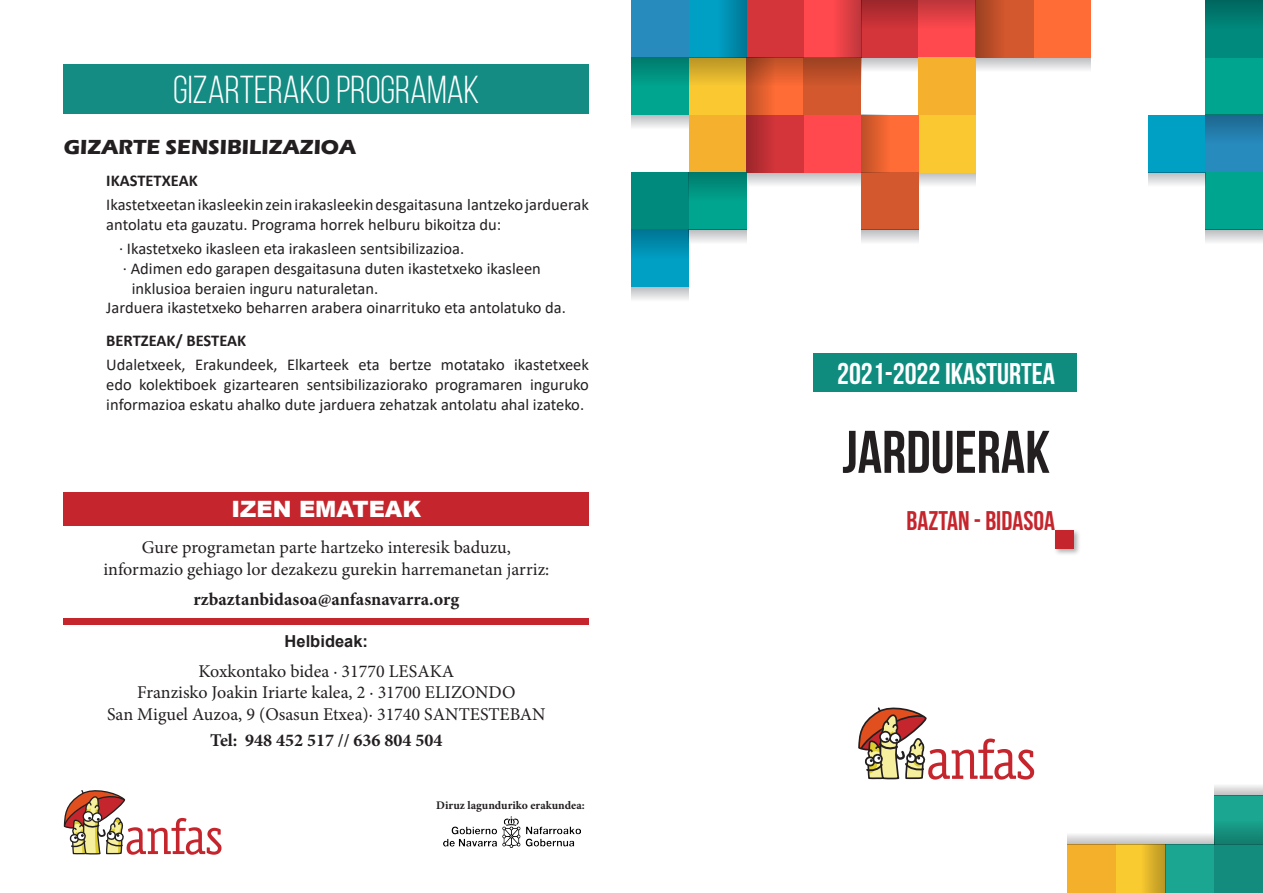
<style>
.page{position:relative;width:1263px;height:893px;background:#fff}
.page>*{position:absolute;margin:0;border:0;box-sizing:border-box;transform-origin:0 0}
.t1{font:700 60px "Bebas Neue";color:#231f20}
.t2{font:39px "Bebas Neue";color:#fff}
.t3{font:700 30px "Bebas Neue";color:#fff}
.t4{font:700 27px "Bebas Neue";color:#c5252c}
.t5{font:900 22.5px "Arial";color:#fff}
.t6{font:700 21px "Eras ITC";color:#231f20}
.t7{font:18px/21.6px "Minion Pro";color:#231f20;text-align:center}
.t8{font:700 18px "Minion Pro";color:#231f20}
.t9{font:16.5px/19.8px "Calibri";color:#231f20}
.t10{font:700 16.5px "Calibri";color:#231f20}
.t11{font:700 16.5px "Arial";color:#231f20}
.t12{font:700 11.7px "Minion Pro";color:#231f20}
</style>
<div class="page">
<div style="left:64px;top:492px;width:525px;height:33px;background:#c5252c"></div>
<div style="left:64px;top:618px;width:525px;height:6px;background:#c5252c"></div>
<div style="left:64px;top:64px;width:525px;height:50px;background:#148c83"></div>
<img style="left:444px;top:816px;width:136px;height:31px">
<svg style="left:63px;top:790px;width:158px;height:65px"></svg>
<svg style="left:746px;top:172px;width:230px;height:15px"></svg>
<svg style="left:631px;top:115px;width:58px;height:12px"></svg>
<svg style="left:861px;top:57px;width:230px;height:15px"></svg>
<div style="left:861px;top:0;width:57px;height:57px;background:#d3353a"></div>
<div style="left:918px;top:0;width:58px;height:57px;background:#ff494e"></div>
<div style="left:689px;top:57px;width:57px;height:58px;background:#fac932"></div>
<div style="left:689px;top:115px;width:57px;height:57px;background:#f5b02e"></div>
<div style="left:918px;top:115px;width:58px;height:57px;background:#fac932"></div>
<div style="left:918px;top:57px;width:58px;height:58px;background:#f5b02e"></div>
<div style="left:1033px;top:0;width:58px;height:57px;background:#ff6c35"></div>
<div style="left:976px;top:0;width:57px;height:57px;background:#d3582d"></div>
<div style="left:746px;top:57px;width:58px;height:58px;background:#ff6c35"></div>
<div style="left:804px;top:57px;width:57px;height:58px;background:#d3582d"></div>
<div style="left:861px;top:115px;width:57px;height:57px;background:#ff6c35"></div>
<div style="left:861px;top:172px;width:57px;height:58px;background:#d3582d"></div>
<div style="left:804px;top:115px;width:57px;height:57px;background:#ff494e"></div>
<div style="left:746px;top:115px;width:58px;height:57px;background:#d3353a"></div>
<div style="left:804px;top:0;width:57px;height:57px;background:#ff494e"></div>
<div style="left:746px;top:0;width:58px;height:57px;background:#d3353a"></div>
<div style="left:689px;top:0;width:57px;height:57px;background:#009fc4"></div>
<div style="left:631px;top:0;width:58px;height:57px;background:#288bbe"></div>
<div style="left:1148px;top:115px;width:57px;height:57px;background:#009fc4"></div>
<div style="left:1205px;top:115px;width:58px;height:57px;background:#288bbe"></div>
<div style="left:689px;top:172px;width:57px;height:58px;background:#00a58f"></div>
<div style="left:631px;top:172px;width:58px;height:58px;background:#008a7d"></div>
<div style="left:1205px;top:57px;width:58px;height:58px;background:#00a58f"></div>
<div style="left:1205px;top:0;width:58px;height:57px;background:#008a7d"></div>
<div style="left:631px;top:57px;width:58px;height:58px;background:#00a58f"></div>
<div style="left:1205px;top:172px;width:58px;height:58px;background:#00a58f"></div>
<div style="left:631px;top:230px;width:58px;height:57px;background:#009fc4"></div>
<div style="left:631px;top:230px;width:58px;height:28px;background:linear-gradient(to bottom,#007593,#009bc0)"></div>
<svg style="left:1148px;top:172px;width:57px;height:13px"></svg>
<svg style="left:1205px;top:230px;width:58px;height:12px"></svg>
<svg style="left:861px;top:230px;width:57px;height:12px"></svg>
<svg style="left:689px;top:230px;width:57px;height:12px"></svg>
<svg style="left:631px;top:287px;width:58px;height:13px"></svg>
<div style="left:718px;top:0;width:28px;height:57px;background:linear-gradient(to right,#009ec3,#007897)"></div>
<svg style="left:837px;top:0;width:24px;height:57px"></svg>
<svg style="left:1205px;top:115px;width:58px;height:23px"></svg>
<svg style="left:631px;top:57px;width:230px;height:29px"></svg>
<svg style="left:689px;top:172px;width:57px;height:23px"></svg>
<svg style="left:746px;top:57px;width:29px;height:115px"></svg>
<svg style="left:861px;top:115px;width:25px;height:57px"></svg>
<svg style="left:861px;top:0;width:115px;height:29px"></svg>
<svg style="left:976px;top:0;width:24px;height:57px"></svg>
<svg style="left:1205px;top:0;width:58px;height:21px"></svg>
<svg style="left:858px;top:707px;width:176px;height:73px"></svg>
<div style="left:1116px;top:844px;width:49px;height:49px;background:#faca31"></div>
<div style="left:1067px;top:844px;width:49px;height:49px;background:#f5b02b"></div>
<div style="left:1165px;top:844px;width:49px;height:49px;background:#1aa690"></div>
<div style="left:1214px;top:844px;width:49px;height:49px;background:#138b7d"></div>
<div style="left:1214px;top:795px;width:49px;height:49px;background:#1aa690"></div>
<svg style="left:1067px;top:834px;width:147px;height:10px"></svg>
<svg style="left:1214px;top:785px;width:49px;height:10px"></svg>
<div style="left:1214px;top:820px;width:49px;height:24px;background:linear-gradient(to bottom,#19a38e,#137d6d)"></div>
<div style="left:1141px;top:844px;width:24px;height:49px;background:linear-gradient(to right,#f6c730,#bc9725)"></div>
<div style="left:813px;top:353px;width:264px;height:38px;background:#0f8c7e"></div>
<div style="left:1053px;top:528px;width:28px;height:28px;background:#231f20;opacity:.35"></div>
<div style="left:1055px;top:530px;width:19px;height:18px;background:#c5252c"></div>
<h2 class="t2" style="left:173px;top:68px;width:308px">GIZARTERAKO PROGRAMAK</h2>
<p class="t6" style="left:64px;top:134px;width:294px">GIZARTE SENSIBILIZAZIOA</p>
<p class="t10" style="left:106px;top:169px;width:93px">IKASTETXEAK</p>
<p class="t9" style="left:106px;top:194px;width:484px">Ikastetxeetan ikasleekin zein irakasleekin desgaitasuna lantzeko jarduerak antolatu eta gauzatu. Programa horrek helburu bikoitza du:</p>
<p class="t9" style="left:119px;top:238px;width:347px">· Ikastetxeko ikasleen eta irakasleen sentsibilizazioa.</p>
<p class="t9" style="left:123px;top:258px;width:420px">· Adimen edo garapen desgaitasuna duten ikastetxeko ikasleen</p>
<p class="t9" style="left:132px;top:278px;width:248px">inklusioa beraien inguru naturaletan.</p>
<p class="t9" style="left:106px;top:298px;width:461px">Jarduera ikastetxeko beharren arabera oinarrituko eta antolatuko da.</p>
<p class="t10" style="left:106px;top:329px;width:141px">BERTZEAK/ BESTEAK</p>
<p class="t9" style="left:106px;top:354px;width:484px;text-align:justify">Udaletxeek, Erakundeek, Elkarteek eta bertze motatako ikastetxeek edo kolektiboek gizartearen sentsibilizaziorako programaren inguruko informazioa eskatu ahalko dute jarduera zehatzak antolatu ahal izateko.</p>
<h3 class="t5" style="left:231px;top:492px;width:191px">IZEN EMATEAK</h3>
<p class="t7" style="left:103px;top:537px;width:447px">Gure programetan parte hartzeko interesik baduzu, informazio gehiago lor dezakezu gurekin harremanetan jarriz:</p>
<p class="t8" style="left:193px;top:587px;width:267px">rzbaztanbidasoa@anfasnavarra.org</p>
<p class="t11" style="left:285px;top:629px;width:85px">Helbideak:</p>
<p class="t7" style="left:107px;top:660px;width:440px">Koxkontako bidea · 31770 LESAKA<br>Franzisko Joakin Iriarte kalea, 2 · 31700 ELIZONDO<br>San Miguel Auzoa, 9 (Osasun Etxea)· 31740 SANTESTEBAN</p>
<p class="t8" style="left:210px;top:727px;width:234px">Tel: 948 452 517 // 636 804 504</p>
<p class="t12" style="left:436px;top:797px;width:150px">Diruz lagunduriko erakundea:</p>
<h3 class="t3" style="left:837px;top:357px;width:219px">2021-2022 IKASTURTEA</h3>
<h1 class="t1" style="left:842px;top:419px;width:209px">JARDUERAK</h1>
<h3 class="t4" style="left:907px;top:505px;width:150px">BAZTAN - BIDASOA</h3>
</div>
